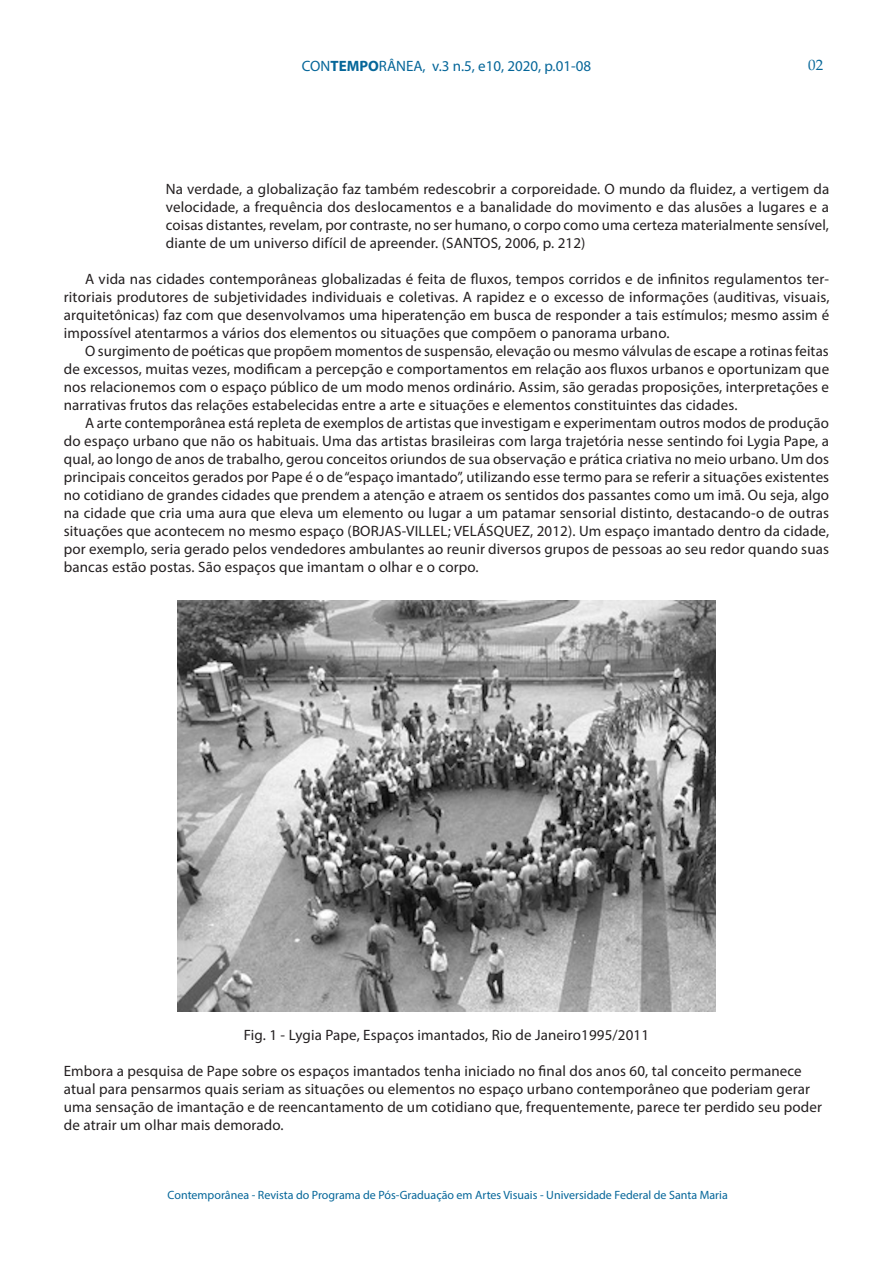
<style>
.page{position:relative;width:893px;height:1263px;background:#fff}
.page>*{position:absolute;margin:0;border:0;box-sizing:border-box;transform-origin:0 0}
.TextoCORRIDO{font:15px/18px "Myriad Pro";letter-spacing:.01em;color:#231f20;text-align:justify}
.TextoCITAÇÃO{font:15px/18px "Myriad Pro";letter-spacing:.01em;color:#231f20;text-align:justify}
.Referencias{font:15px/18px "Myriad Pro";letter-spacing:.01em;color:#231f20}
.LegendaFIGURA{font:15px "Myriad Pro";letter-spacing:.01em;color:#231f20}
.t1{font:15px "Myriad Pro";color:#056699}
.Numeracao{font:15px "Palatino Linotype";color:#056699}
.t2{font:12px "Myriad Pro";color:#056699}
.s1{font-weight:700}
</style>
<div class="page">
<img style="left:178px;top:601px;width:537px;height:411px">
<p class="t1" style="left:302px;top:57px;width:291px">CON<span class="s1">TEMPO</span>RÂNEA, v.3 n.5, e10, 2020, p.01-08</p>
<p class="Numeracao" style="left:808px;top:54px;width:16px">02</p>
<p class="TextoCITAÇÃO" style="left:166px;top:180px;width:665px">Na verdade, a globalização faz também redescobrir a corporeidade. O mundo da fluidez, a vertigem da velocidade, a frequência dos deslocamentos e a banalidade do movimento e das alusões a lugares e a coisas distantes, revelam, por contraste, no ser humano, o corpo como uma certeza materialmente sensível, diante de um universo difícil de apreender. (SANTOS, 2006, p. 212)</p>
<p class="TextoCORRIDO" style="left:64px;top:270px;width:767px;text-indent:21px">A vida nas cidades contemporâneas globalizadas é feita de fluxos, tempos corridos e de infinitos regulamentos ter&shy;ritoriais produtores de subjetividades individuais e coletivas. A rapidez e o excesso de informações (auditivas, visuais, arquitetônicas) faz com que desenvolvamos uma hiperatenção em busca de responder a tais estímulos; mesmo assim é impossível atentarmos a vários dos elementos ou situações que compõem o panorama urbano.</p>
<p class="TextoCORRIDO" style="left:64px;top:342px;width:767px;text-indent:21px">O surgimento de poéticas que propõem momentos de suspensão, elevação ou mesmo válvulas de escape a rotinas feitas de excessos, muitas vezes, modificam a percepção e comportamentos em relação aos fluxos urbanos e oportunizam que nos relacionemos com o espaço público de um modo menos ordinário. Assim, são geradas proposições, interpretações e narrativas frutos das relações estabelecidas entre a arte e situações e elementos constituintes das cidades.</p>
<p class="TextoCORRIDO" style="left:64px;top:414px;width:767px;text-indent:21px">A arte contemporânea está repleta de exemplos de artistas que investigam e experimentam outros modos de produção do espaço urbano que não os habituais. Uma das artistas brasileiras com larga trajetória nesse sentindo foi Lygia Pape, a qual, ao longo de anos de trabalho, gerou conceitos oriundos de sua observação e prática criativa no meio urbano. Um dos principais conceitos gerados por Pape é o de “espaço imantado”, utilizando esse termo para se referir a situações existentes no cotidiano de grandes cidades que prendem a atenção e atraem os sentidos dos passantes como um imã. Ou seja, algo na cidade que cria uma aura que eleva um elemento ou lugar a um patamar sensorial distinto, destacando-o de outras situações que acontecem no mesmo espaço (BORJAS-VILLEL; VELÁSQUEZ, 2012). Um espaço imantado dentro da cidade, por exemplo, seria gerado pelos vendedores ambulantes ao reunir diversos grupos de pessoas ao seu redor quando suas bancas estão postas. São espaços que imantam o olhar e o corpo.</p>
<p class="LegendaFIGURA" style="left:244px;top:1026px;width:407px">Fig. 1 - Lygia Pape, Espaços imantados, Rio de Janeiro1995/2011</p>
<p class="Referencias" style="left:64px;top:1062px;width:760px">Embora a pesquisa de Pape sobre os espaços imantados tenha iniciado no final dos anos 60, tal conceito permanece atual para pensarmos quais seriam as situações ou elementos no espaço urbano contemporâneo que poderiam gerar uma sensação de imantação e de reencantamento de um cotidiano que, frequentemente, parece ter perdido seu poder de atrair um olhar mais demorado.</p>
<p class="t2" style="left:168px;top:1187px;width:562px">Contemporânea - Revista do Programa de Pós-Graduação em Artes Visuais - Universidade Federal de Santa Maria</p>
</div>
